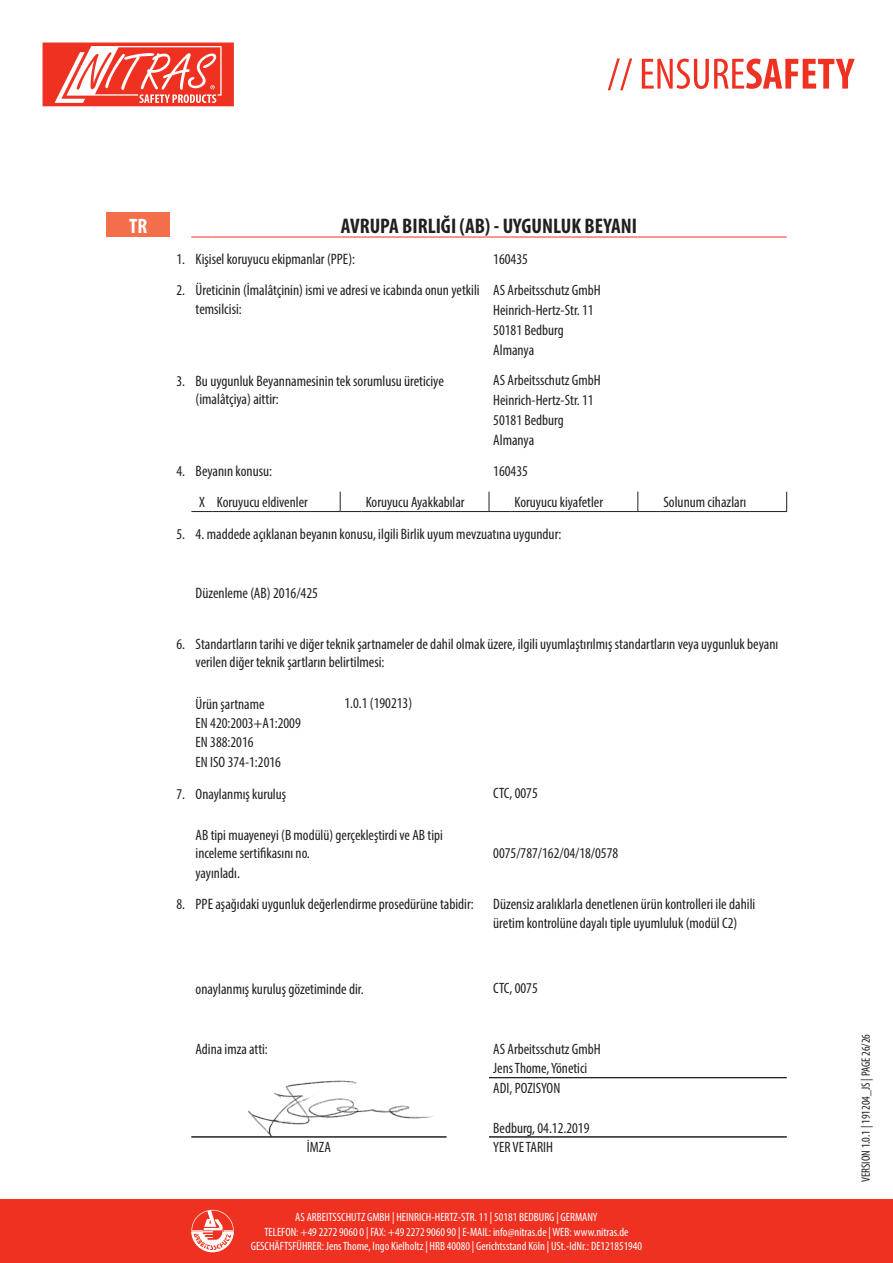
<style>
.page{position:relative;width:893px;height:1263px;background:#fff}
.page>*{position:absolute;margin:0;border:0;box-sizing:border-box;transform-origin:0 0}
.t1{font:700 condensed 21.15px "Myriad Pro";color:#231f20}
.t2{font:700 condensed 21px "Myriad Pro";color:#fff}
.t3{font:condensed 15.15px/18.1px "Myriad Pro";color:#231f20}
.t4{font:condensed 15px/19.8px "Myriad Pro";color:#231f20}
.t5{font:condensed 12px/14.4px "Myriad Pro";color:#fff;text-align:center}
.t6{font:condensed 12px "Myriad Pro";color:#231f20}
</style>
<div class="page">
<div style="left:0;top:1199px;width:893px;height:64px;background:#ef3122"></div>
<svg style="left:608px;top:58px;width:247px;height:32px"></svg>
<svg style="left:191px;top:1210px;width:43px;height:42px"></svg>
<svg style="left:43px;top:43px;width:191px;height:63px"></svg>
<img style="left:248px;top:1080px;width:186px;height:56px">
<div style="left:106px;top:213px;width:64px;height:24px;background:#f36e4a"></div>
<svg style="left:191px;top:236px;width:22px;height:2px"></svg>
<hr style="left:213px;top:237px;width:127px;height:1px;background:#ef3122">
<svg style="left:340px;top:236px;width:21px;height:2px"></svg>
<hr style="left:361px;top:237px;width:128px;height:1px;background:#ef3122">
<svg style="left:489px;top:236px;width:21px;height:2px"></svg>
<hr style="left:510px;top:237px;width:128px;height:1px;background:#ef3122">
<svg style="left:638px;top:236px;width:21px;height:2px"></svg>
<hr style="left:659px;top:237px;width:128px;height:1px;background:#ef3122">
<svg style="left:786px;top:491px;width:1px;height:20px"></svg>
<svg style="left:191px;top:511px;width:22px;height:1px"></svg>
<hr style="left:213px;top:511px;width:127px;height:1px;background:#231f20">
<svg style="left:340px;top:491px;width:21px;height:21px"></svg>
<hr style="left:361px;top:511px;width:128px;height:1px;background:#231f20">
<svg style="left:489px;top:491px;width:21px;height:21px"></svg>
<hr style="left:510px;top:511px;width:128px;height:1px;background:#231f20">
<svg style="left:637px;top:491px;width:22px;height:21px"></svg>
<hr style="left:659px;top:511px;width:128px;height:1px;background:#231f20">
<hr style="left:191px;top:1136px;width:255px;height:1px;background:#231f20">
<hr style="left:489px;top:1077px;width:298px;height:1px;background:#231f20">
<hr style="left:489px;top:1136px;width:298px;height:1px;background:#231f20">
<p class="t2" style="left:129px;top:213px;width:20px">TR</p>
<p class="t1" style="left:341px;top:212px;width:298px">AVRUPA BIRLIĞI (AB) - UYGUNLUK BEYANI</p>
<p class="t4" style="left:176px;top:249px;width:10px">1.</p>
<p class="t3" style="left:196px;top:250px;width:161px">Kişisel koruyucu ekipmanlar (PPE):</p>
<p class="t4" style="left:176px;top:280px;width:10px">2.</p>
<p class="t3" style="left:196px;top:281px;width:286px">Üreticinin (İmalâtçinin) ismi ve adresi ve icabında onun yetkili temsilcisi:</p>
<p class="t3" style="left:493px;top:340px;width:42px">Almanya</p>
<p class="t4" style="left:176px;top:371px;width:10px">3.</p>
<p class="t3" style="left:196px;top:371px;width:250px">Bu uygunluk Beyannamesinin tek sorumlusu üreticiye (imalâtçiya) aittir:</p>
<p class="t3" style="left:493px;top:431px;width:42px">Almanya</p>
<p class="t4" style="left:176px;top:461px;width:10px">4.</p>
<p class="t3" style="left:196px;top:462px;width:78px">Beyanın konusu:</p>
<p class="t4" style="left:217px;top:492px;width:92px">Koruyucu eldivenler</p>
<p class="t4" style="left:366px;top:492px;width:100px">Koruyucu Ayakkabılar</p>
<p class="t4" style="left:514px;top:492px;width:90px">Koruyucu kiyafetler</p>
<p class="t3" style="left:663px;top:493px;width:84px">Solunum cihazları</p>
<p class="t4" style="left:176px;top:524px;width:10px">5.</p>
<p class="t3" style="left:196px;top:524px;width:367px">4. maddede açıklanan beyanın konusu, ilgili Birlik uyum mevzuatına uygundur:</p>
<h2 class="t2" style="left:129px;top:212px;width:20px">DE</h2>
<p class="t4" style="left:493px;top:243px;width:109px;line-height:31px">160435<br>AS Arbeitsschutz GmbH</p>
<p class="t4" style="left:493px;top:300px;width:102px">Heinrich-Hertz-Str. 11<br>50181 Bedburg</p>
<p class="t4" style="left:493px;top:370px;width:109px">AS Arbeitsschutz GmbH<br>Heinrich-Hertz-Str. 11<br>50181 Bedburg</p>
<p class="t4" style="left:493px;top:460px;width:36px">160435</p>
<p class="t4" style="left:199px;top:491px;width:7px">X</p>
<p class="t3" style="left:196px;top:584px;width:124px">Düzenleme (AB) 2016/425</p>
<p class="t4" style="left:176px;top:634px;width:10px">6.</p>
<p class="t3" style="left:196px;top:635px;width:584px">Standartların tarihi ve diğer teknik şartnameler de dahil olmak üzere, ilgili uyumlaştırılmış standartların veya uygunluk beyanı verilen diğer teknik şartların belirtilmesi:</p>
<p class="t4" style="left:196px;top:694px;width:70px">Ürün şartname</p>
<p class="t4" style="left:344px;top:693px;width:69px">1.0.1 (190213)</p>
<p class="t4" style="left:196px;top:712px;width:107px">EN 420:2003+A1:2009<br>EN 388:2016<br>EN ISO 374-1:2016</p>
<p class="t4" style="left:493px;top:783px;width:46px">CTC, 0075</p>
<p class="t4" style="left:176px;top:784px;width:10px">7.</p>
<p class="t4" style="left:196px;top:784px;width:92px">Onaylanmış kuruluş</p>
<p class="t4" style="left:196px;top:826px;width:249px;line-height:18px">AB tipi muayeneyi (B modülü) gerçekleştirdi ve AB tipi inceleme sertifikasını no.</p>
<p class="t4" style="left:196px;top:863px;width:46px">yayınladı.</p>
<p class="t4" style="left:176px;top:894px;width:10px">8.</p>
<p class="t3" style="left:196px;top:895px;width:280px">PPE aşağıdaki uygunluk değerlendirme prosedürüne tabidir:</p>
<p class="t3" style="left:493px;top:895px;width:264px">Düzensiz aralıklarla denetlenen ürün kontrolleri ile dahili üretim kontrolüne dayalı tiple uyumluluk (modül C2)</p>
<p class="t4" style="left:493px;top:842px;width:127px">0075/787/162/04/18/0578</p>
<p class="t3" style="left:196px;top:980px;width:170px">onaylanmış kuruluş gözetiminde dir.</p>
<p class="t4" style="left:196px;top:1038px;width:74px">Adina imza atti:</p>
<p class="t4" style="left:493px;top:978px;width:46px">CTC, 0075</p>
<p class="t4" style="left:493px;top:1038px;width:109px">AS Arbeitsschutz GmbH</p>
<p class="t4" style="left:493px;top:1058px;width:96px">Jens Thome, Yönetici</p>
<p class="t4" style="left:493px;top:1078px;width:69px">ADI, POZISYON</p>
<p class="t4" style="left:493px;top:1117px;width:98px">Bedburg, 04.12.2019</p>
<p class="t4" style="left:307px;top:1137px;width:25px">İMZA</p>
<p class="t4" style="left:493px;top:1137px;width:61px">YER VE TARIH</p>
<p class="t5" style="left:251px;top:1210px;width:393px">AS ARBEITSSCHUTZ GMBH | HEINRICH-HERTZ-STR. 11 | 50181 BEDBURG | GERMANY<br>TELEFON: +49 2272 9060 0 | FAX: +49 2272 9060 90 | E-MAIL: info@nitras.de | WEB: www.nitras.de<br>GESCHÄFTSFÜHRER: Jens Thome, Ingo Kielholtz | HRB 40080 | Gerichtsstand Köln | USt.-IdNr.: DE121851940</p>
<p class="t6" style="left:859px;top:1182px;width:150px;rotate:-90deg">VERSION 1.0.1 | 191204_JS | PAGE 26/26</p>
</div>
